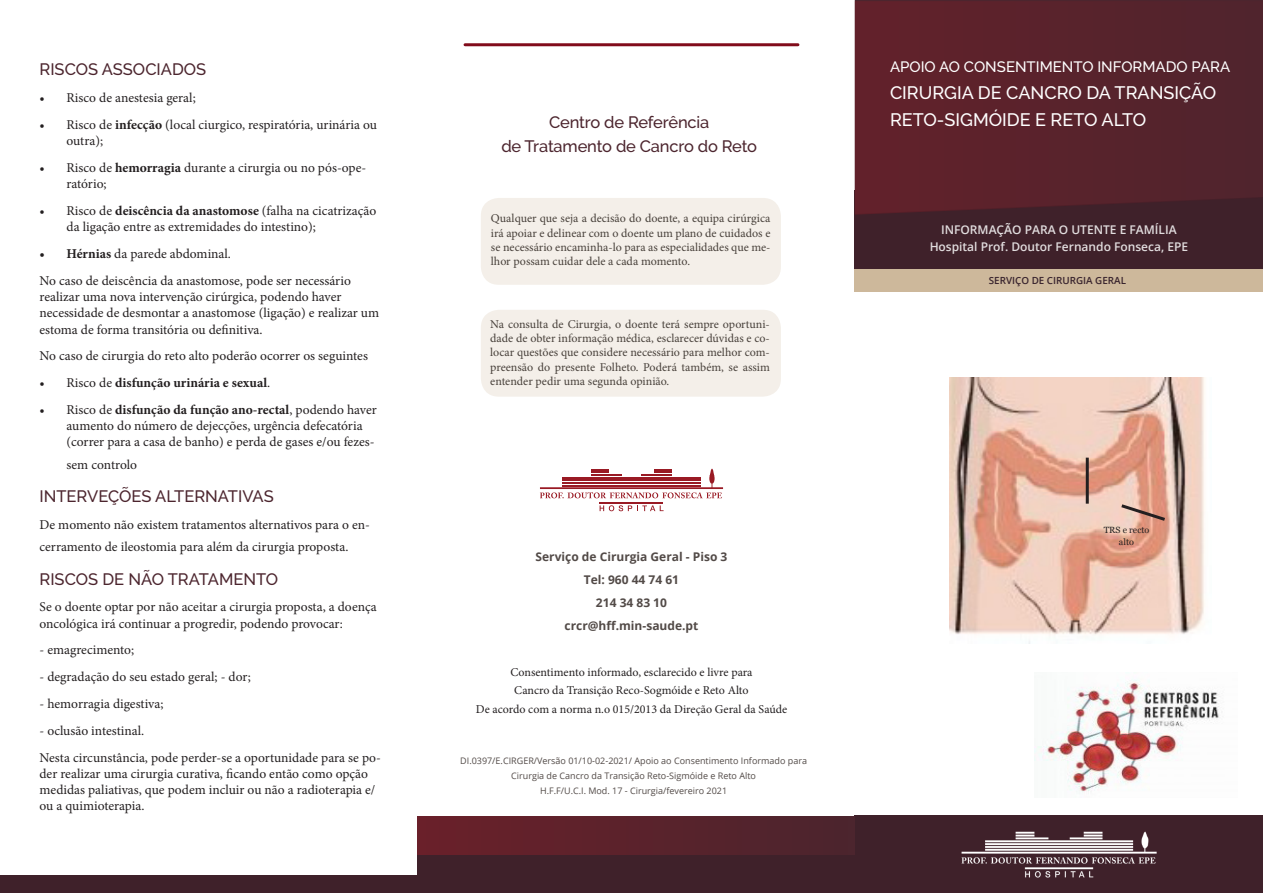
<style>
.page{position:relative;width:1263px;height:893px;background:#fff}
.page>*{position:absolute;margin:0;border:0;box-sizing:border-box;transform-origin:0 0}
.t1{font:500 18px/27px "Raleway";color:#fff}
.Titulo_Principal{font:500 16.5px "Raleway";letter-spacing:-.01em;color:#4c252e}
.t2{font:500 15px "Raleway";color:#fff}
.Titulo_Principal-2{font:13.5px/16.2px "Minion Pro";color:#231f20}
.t3{font:700 13.5px "Minion Pro";color:#231f20}
.t4{font:12px/14.4px "Minion Pro";color:#231f20;text-align:justify}
.t5{font:700 12px "Open Sans";color:#524a47}
.t6{font:600 12px/16.5px "Open Sans";color:#fff;text-align:center}
.Titulo_Principal-3{font:600 9.9px "Open Sans";color:#39242e}
.Codigo_Qualidade{font:9px/15px "Open Sans";color:#524a47;text-align:center}
.t7{font:9px/11.6px "Georgia";color:#231f20;text-align:center}
.s1{font-weight:700}
.s2{font-weight:400}
</style>
<div class="page">
<svg style="left:600px;top:505px;width:64px;height:6px"></svg>
<svg style="left:591px;top:469px;width:17px;height:4px"></svg>
<hr style="left:591px;top:474px;width:30px;height:2px;background:#991a24">
<hr style="left:562px;top:477px;width:139px;height:1px;background:#991a24">
<hr style="left:562px;top:479px;width:139px;height:2px;background:#991a24">
<hr style="left:562px;top:482px;width:139px;height:2px;background:#991a24">
<svg style="left:655px;top:469px;width:17px;height:4px"></svg>
<hr style="left:641px;top:474px;width:31px;height:2px;background:#991a24">
<div style="left:709px;top:473px;width:6px;height:11px;background:#991a24;border-radius:50%"></div>
<hr style="left:599px;top:502px;width:64px;height:2px;background:#991a24">
<svg style="left:710px;top:469px;width:4px;height:5px"></svg>
<svg style="left:540px;top:484px;width:183px;height:14px"></svg>
<hr style="left:465px;top:43px;width:333px;height:3px;background:#810c1b">
<div style="left:855px;top:190px;width:408px;height:79px;background:#3f212a"></div>
<svg style="left:855px;top:1px;width:408px;height:214px;background:#58222b"></svg>
<div style="left:855px;top:269px;width:408px;height:23px;background:#cdb89b"></div>
<div style="left:855px;top:816px;width:408px;height:77px;background:#3f212a"></div>
<div style="left:0;top:876px;width:850px;height:17px;background:#3f212a"></div>
<div style="left:417px;top:854px;width:438px;height:38px;background:#3f212a"></div>
<div style="left:417px;top:816px;width:438px;height:38px;background:linear-gradient(to right,#6a202a,#4b252d)"></div>
<img style="left:961px;top:831px;width:196px;height:47px">
<div style="left:481px;top:198px;width:300px;height:87px;background:#f4efe9;border-radius:18px"></div>
<div style="left:481px;top:310px;width:300px;height:87px;background:#f4efe9;border-radius:18px"></div>
<img style="left:1034px;top:680px;width:185px;height:112px">
<img style="left:950px;top:377px;width:255px;height:266px">
<svg style="left:1084px;top:455px;width:84px;height:68px;background:#dca692"></svg>
<p class="Titulo_Principal" style="left:40px;top:60px;width:168px">RISCOS ASSOCIADOS</p>
<p class="Titulo_Principal-2" style="left:40px;top:90px;width:158px">• Risco de anestesia geral;</p>
<p class="Titulo_Principal-2" style="left:67px;top:117px;width:312px;text-indent:-27px">• Risco de <span class="s1">infecção</span> (local ciurgico, respiratória, urinária ou outra);</p>
<p class="Titulo_Principal-2" style="left:67px;top:160px;width:301px;text-indent:-27px">• Risco de <span class="s1">hemorragia</span> durante a cirurgia ou no pós-ope&shy;ratório;</p>
<p class="Titulo_Principal-2" style="left:67px;top:203px;width:311px;text-indent:-27px">• Risco de <span class="s1">deiscência da anastomose</span> (falha na cicatrização da ligação entre as extremidades do intestino);</p>
<p class="Titulo_Principal-2" style="left:40px;top:246px;width:193px"><span class="s1">• Hérnias</span> da parede abdominal.</p>
<p class="Titulo_Principal-2" style="left:40px;top:273px;width:341px">No caso de deiscência da anastomose, pode ser necessário realizar uma nova intervenção cirúrgica, podendo haver necessidade de desmontar a anastomose (ligação) e realizar um estoma de forma transitória ou definitiva.</p>
<p class="Titulo_Principal-2" style="left:40px;top:348px;width:330px">No caso de cirurgia do reto alto poderão ocorrer os seguintes</p>
<p class="t3" style="left:40px;top:373px;width:232px"><span class="s2">• Risco de</span> disfunção urinária e sexual<span class="s2">.</span></p>
<p class="Titulo_Principal-2" style="left:67px;top:402px;width:312px;text-indent:-27px">• Risco de <span class="s1">disfunção da função ano-rectal</span>, podendo haver aumento do número de dejecções, urgência defecatória (correr para a casa de banho) e perda de gases e/ou fezes-</p>
<p class="Titulo_Principal-2" style="left:67px;top:457px;width:72px">sem controlo</p>
<p class="Titulo_Principal" style="left:40px;top:487px;width:236px">INTERVEÇÕES ALTERNATIVAS</p>
<p class="Titulo_Principal-2" style="left:40px;top:513px;width:332px;line-height:22.5px">De momento não existem tratamentos alternativos para o en&shy;cerramento de ileostomia para além da cirurgia proposta.</p>
<p class="Titulo_Principal" style="left:40px;top:569px;width:240px">RISCOS DE NÃO TRATAMENTO</p>
<p class="Titulo_Principal-2" style="left:40px;top:599px;width:339px">Se o doente optar por não aceitar a cirurgia proposta, a doença oncológica irá continuar a progredir, podendo provocar:</p>
<p class="Titulo_Principal-2" style="left:40px;top:642px;width:96px">- emagrecimento;</p>
<p class="Titulo_Principal-2" style="left:40px;top:669px;width:213px">- degradação do seu estado geral; - dor;</p>
<p class="Titulo_Principal-2" style="left:40px;top:696px;width:126px">- hemorragia digestiva;</p>
<p class="Titulo_Principal-2" style="left:40px;top:722px;width:106px">- oclusão intestinal.</p>
<p class="Titulo_Principal-2" style="left:40px;top:749px;width:343px">Nesta circunstância, pode perder-se a oportunidade para se po&shy;der realizar uma cirurgia curativa, ficando então como opção medidas paliativas, que podem incluir ou não a radioterapia e/ ou a quimioterapia.</p>
<p class="Titulo_Principal" style="left:549px;top:113px;width:162px">Centro de Referência</p>
<p class="Titulo_Principal" style="left:501px;top:137px;width:257px">de Tratamento de Cancro do Reto</p>
<p class="t4" style="left:491px;top:211px;width:281px">Qualquer que seja a decisão do doente, a equipa cirúrgica irá apoiar e delinear com o doente um plano de cuidados e se necessário encaminha-lo para as especialidades que me&shy;lhor possam cuidar dele a cada momento.</p>
<p class="t4" style="left:490px;top:317px;width:281px">Na consulta de Cirurgia, o doente terá sempre oportuni&shy;dade de obter informação médica, esclarecer dúvidas e co&shy;locar questões que considere necessário para melhor com&shy;preensão do presente Folheto. Poderá também, se assim entender pedir uma segunda opinião.</p>
<p class="t5" style="left:535px;top:548px;width:193px">Serviço de Cirurgia Geral - Piso 3</p>
<p class="t5" style="left:584px;top:571px;width:97px">Tel: 960 44 74 61</p>
<p class="t5" style="left:596px;top:594px;width:73px">214 34 83 10</p>
<p class="t5" style="left:565px;top:617px;width:135px">crcr@hff.min-saude.pt</p>
<p class="t4" style="left:510px;top:665px;width:244px">Consentimento informado, esclarecido e livre para</p>
<p class="t4" style="left:514px;top:683px;width:236px">Cancro da Transição Reco-Sogmóide e Reto Alto</p>
<p class="t4" style="left:476px;top:702px;width:313px">De acordo com a norma n.o 015/2013 da Direção Geral da Saúde</p>
<p class="Codigo_Qualidade" style="left:460px;top:753px;width:348px">DI.0397/E.CIRGER/Versão 01/10-02-2021/ Apoio ao Consentimento Informado para<br>Cirurgia de Cancro da Transição Reto-Sigmóide e Reto Alto</p>
<p class="Codigo_Qualidade" style="left:540px;top:783px;width:189px">H.F.F/U.C.I. Mod. 17 - Cirurgia/fevereiro 2021</p>
<p class="t2" style="left:890px;top:58px;width:342px">APOIO AO CONSENTIMENTO INFORMADO PARA</p>
<p class="t1" style="left:890px;top:79px;width:328px">CIRURGIA DE CANCRO DA TRANSIÇÃO<br>RETO-SIGMÓIDE E RETO ALTO</p>
<p class="t6" style="left:929px;top:222px;width:260px">INFORMAÇÃO PARA O UTENTE E FAMÍLIA<br>Hospital Prof. Doutor Fernando Fonseca, EPE</p>
<p class="Titulo_Principal-3" style="left:989px;top:274px;width:139px">SERVIÇO DE CIRURGIA GERAL</p>
<p class="t7" style="left:1104px;top:524px;width:47px">TRS e recto alto</p>
</div>
